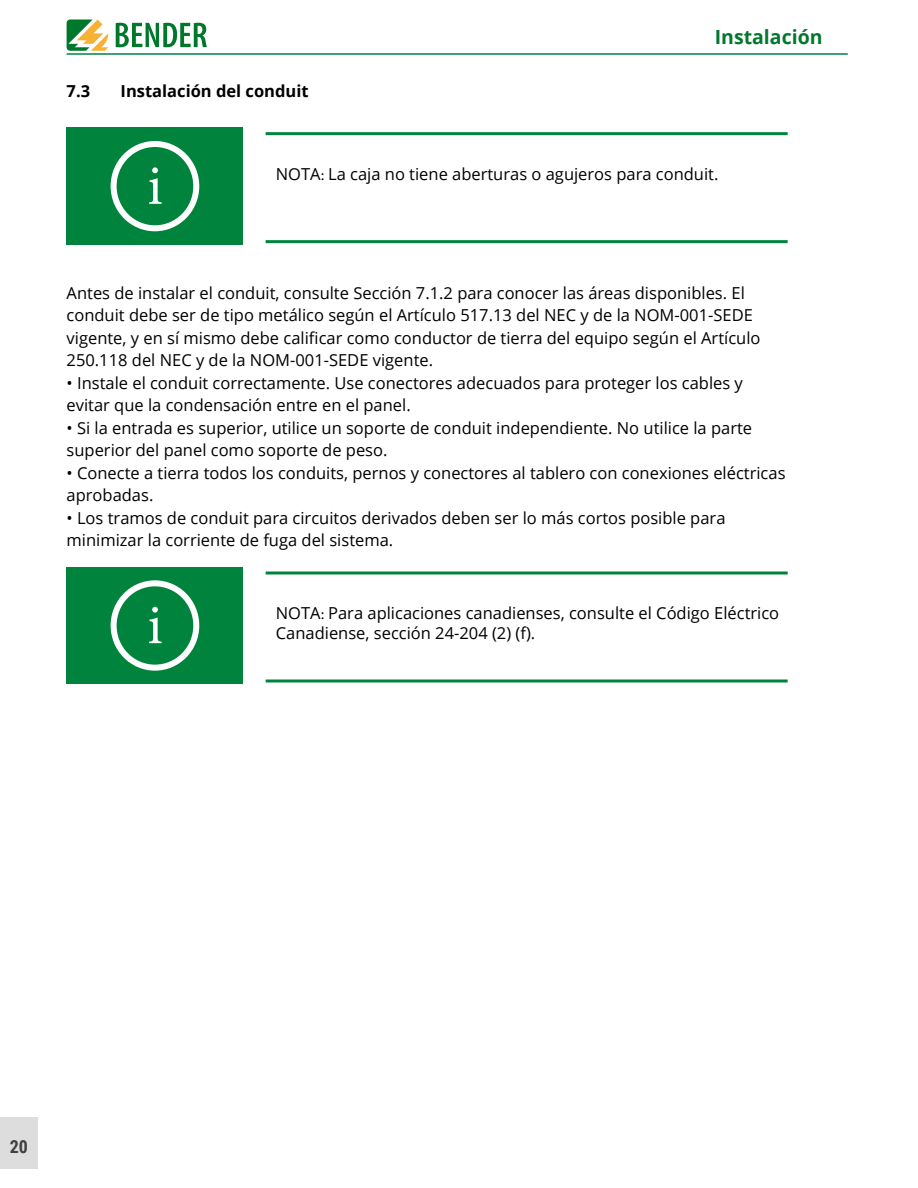
<style>
.page{position:relative;width:918px;height:1188px;background:#fff}
.page>*{position:absolute;margin:0;border:0;box-sizing:border-box;transform-origin:0 0}
.Green_Headings{font:57px "Minion Pro";color:#fff}
.Green_Headings-2{font:700 19.5px "Open Sans";color:#00782c}
.t1{font:700 18px "Roboto Condensed";color:#3e4042}
.Paragraph_Style_1{font:16.5px/22.5px "Open Sans";color:#000}
.Sub-headers{font:700 16.5px "Open Sans";color:#000}
.s1{font-family:"Minion Pro"}
</style>
<div class="page">
<hr style="left:67px;top:53px;width:781px;height:2px;background:#00843d">
<svg style="left:116px;top:23px;width:91px;height:24px"></svg>
<svg style="left:67px;top:20px;width:41px;height:31px"></svg>
<div style="left:0;top:1118px;width:38px;height:51px;background:#ddddde"></div>
<div style="left:67px;top:128px;width:176px;height:117px;background:#00843d"></div>
<div style="left:111px;top:141px;width:88px;height:90px;border:6px solid #fff;border-radius:50%"></div>
<hr style="left:266px;top:132px;width:522px;height:3px;background:#00843d">
<hr style="left:266px;top:240px;width:522px;height:3px;background:#00843d">
<div style="left:67px;top:567px;width:176px;height:117px;background:#00843d"></div>
<div style="left:111px;top:580px;width:88px;height:91px;border:6px solid #fff;border-radius:50%"></div>
<hr style="left:266px;top:572px;width:522px;height:2px;background:#00843d">
<hr style="left:266px;top:680px;width:522px;height:2px;background:#00843d">
<p class="Sub-headers" style="left:67px;top:80px;width:25px">7.3</p>
<p class="Sub-headers" style="left:121px;top:80px;width:190px">Instalación del conduit</p>
<p class="Green_Headings-2" style="left:715px;top:23px;width:109px">Instalación</p>
<p class="Green_Headings" style="left:147px;top:147px;width:17px">i</p>
<p class="Paragraph_Style_1" style="left:276px;top:162px;width:444px">NOTA<span class="s1">:</span> La caja no tiene aberturas o agujeros para conduit.</p>
<p class="Paragraph_Style_1" style="left:67px;top:281px;width:695px">Antes de instalar el conduit, consulte Sección 7.1.2 para conocer las áreas disponibles. El conduit debe ser de tipo metálico según el Artículo 517.13 del NEC y de la NOM-001-SEDE vigente, y en sí mismo debe calificar como conductor de tierra del equipo según el Artículo 250.118 del NEC y de la NOM-001-SEDE vigente.</p>
<p class="Paragraph_Style_1" style="left:67px;top:371px;width:678px">• Instale el conduit correctamente. Use conectores adecuados para proteger los cables y evitar que la condensación entre en el panel.</p>
<p class="Paragraph_Style_1" style="left:67px;top:416px;width:687px">• Si la entrada es superior, utilice un soporte de conduit independiente. No utilice la parte superior del panel como soporte de peso.</p>
<p class="Paragraph_Style_1" style="left:67px;top:461px;width:720px">• Conecte a tierra todos los conduits, pernos y conectores al tablero con conexiones eléctricas aprobadas.</p>
<p class="Paragraph_Style_1" style="left:67px;top:506px;width:660px">• Los tramos de conduit para circuitos derivados deben ser lo más cortos posible para minimizar la corriente de fuga del sistema.</p>
<p class="Green_Headings" style="left:147px;top:587px;width:17px">i</p>
<p class="Paragraph_Style_1" style="left:276px;top:602px;width:505px">NOTA<span class="s1">:</span> Para aplicaciones canadienses, consulte el Código Eléctrico</p>
<p class="Paragraph_Style_1" style="left:276px;top:621px;width:261px">Canadiense, sección 24-204 (2) (f).</p>
<p class="t1" style="left:10px;top:1134px;width:20px">20</p>
</div>
